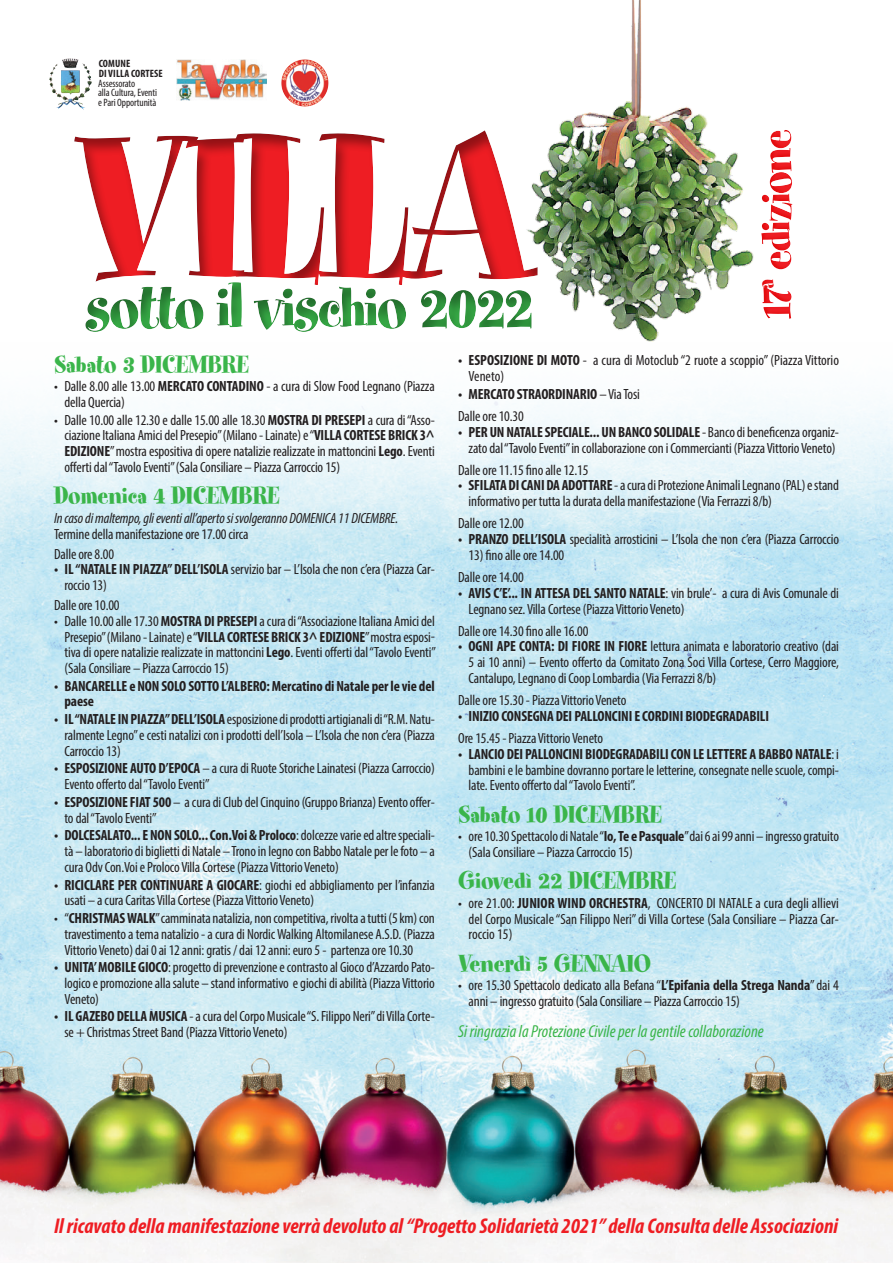
<style>
.page{position:relative;width:893px;height:1263px;background:#fff}
.page>*{position:absolute;margin:0;border:0;box-sizing:border-box;transform-origin:0 0}
.t1{font:227.55px "Spumoni LP";letter-spacing:-.02em;color:#ee1d23}
.t2{font:67.5px "Spumoni LP";letter-spacing:-.03em;color:#3ab54a}
.t3{font:50.55px "Spumoni LP";letter-spacing:-.03em;color:#ee1d23}
.t4{font:27.45px "Spumoni LP";color:#3ab54a}
.t5{font:italic 700 condensed 21.45px "Myriad Pro";color:#ee1d23}
.t6{font:italic condensed 17.4px "Myriad Pro";color:#3ab54a}
.t7{font:condensed 14.85px/15.8px "Myriad Pro";letter-spacing:-.01em;color:#231f20}
.t8{font:700 condensed 14.85px/15.8px "Myriad Pro";letter-spacing:-.01em;color:#231f20}
.t9{font:italic condensed 14.85px "Myriad Pro";letter-spacing:-.01em;color:#231f20}
.t10{font:condensed 10.65px/9.3px "Myriad Pro";letter-spacing:-.01em;color:#231f20}
.t11{font:700 condensed 10.65px/9.3px "Myriad Pro";letter-spacing:.01em;color:#231f20}
.s1{font-weight:700}
.s2{font-weight:400}
</style>
<div class="page">
<img style="left:0;top:401px;width:893px;height:862px">
<img style="left:631px;top:0;width:118px;height:314px">
<img style="left:62px;top:58px;width:17px;height:10px">
<img style="left:176px;top:60px;width:90px;height:33px">
<img style="left:291px;top:59px;width:14px;height:5px">
<div style="left:28px;top:93px;width:647px;height:293px;background:#231f20;opacity:.45"></div>
<div style="left:749px;top:84px;width:61px;height:245px;background:#ee1d23;opacity:.75"></div>
<p class="t11" style="left:99px;top:59px;width:65px">COMUNE<br>DI VILLA CORTESE</p>
<p class="t10" style="left:98px;top:79px;width:60px">Assessorato<br>alla Cultura, Eventi e Pari Opportunità</p>
<h1 class="t1" style="left:73px;top:94px;width:462px">VILLA</h1>
<h2 class="t2" style="left:85px;top:273px;width:450px">sotto il vischio 2022</h2>
<h3 class="t3" style="left:750px;top:318px;width:191px;rotate:-90deg">17<sup>a</sup> edizione</h3>
<h3 class="t4" style="left:54px;top:350px;width:196px">Sabato 3 DICEMBRE</h3>
<p class="t7" style="left:64px;top:378px;width:372px;text-indent:-10px">• Dalle 8.00 alle 13.00 <span class="s1">MERCATO CONTADINO</span> - a cura di Slow Food Legnano (Piazza della Quercia)</p>
<p class="t7" style="left:64px;top:412px;width:372px;text-align:justify;text-indent:-10px">• Dalle 10.00 alle 12.30 e dalle 15.00 alle 18.30 <span class="s1">MOSTRA DI PRESEPI</span> a cura di “Asso&shy;ciazione Italiana Amici del Presepio” (Milano - Lainate) e “<span class="s1">VILLA CORTESE BRICK 3^ EDIZIONE</span>” mostra espositiva di opere natalizie realizzate in mattoncini <span class="s1">Lego</span>. Eventi offerti dal “Tavolo Eventi” (Sala Consiliare – Piazza Carroccio 15)</p>
<h3 class="t4" style="left:54px;top:482px;width:227px">Domenica 4 DICEMBRE</h3>
<p class="t9" style="left:54px;top:509px;width:346px">In caso di maltempo, gli eventi all’aperto si svolgeranno DOMENICA 11 DICEMBRE.</p>
<p class="t7" style="left:54px;top:524px;width:196px;line-height:20px">Termine della manifestazione ore 17.00 circa<br>Dalle ore 8.00</p>
<p class="t7" style="left:64px;top:561px;width:372px;text-indent:-10px"><span class="s1">• IL “NATALE IN PIAZZA” DELL’ISOLA</span> servizio bar – L’Isola che non c’era (Piazza Car&shy;roccio 13)</p>
<p class="t7" style="left:54px;top:597px;width:67px">Dalle ore 10.00</p>
<p class="t7" style="left:64px;top:613px;width:373px;text-align:justify;text-indent:-10px">• Dalle 10.00 alle 17.30 <span class="s1">MOSTRA DI PRESEPI</span> a cura di “Associazione Italiana Amici del Presepio” (Milano - Lainate) e “<span class="s1">VILLA CORTESE BRICK 3^ EDIZIONE</span>” mostra esposi&shy;tiva di opere natalizie realizzate in mattoncini <span class="s1">Lego</span>. Eventi offerti dal “Tavolo Eventi” (Sala Consiliare – Piazza Carroccio 15)</p>
<p class="t8" style="left:64px;top:677px;width:372px;text-indent:-10px">• BANCARELLE e NON SOLO SOTTO L’ALBERO: Mercatino di Natale per le vie del paese</p>
<p class="t7" style="left:64px;top:711px;width:372px;text-align:justify;text-indent:-10px"><span class="s1">• IL “NATALE IN PIAZZA” DELL’ISOLA</span> esposizione di prodotti artigianali di “R.M. Natu&shy;ralmente Legno” e cesti natalizi con i prodotti dell’Isola – L’Isola che non c’era (Piazza Carroccio 13)</p>
<p class="t7" style="left:64px;top:760px;width:372px;text-indent:-10px"><span class="s1">• ESPOSIZIONE AUTO D’EPOCA</span> – a cura di Ruote Storiche Lainatesi (Piazza Carroccio)<br>Evento offerto dal “Tavolo Eventi”</p>
<p class="t7" style="left:64px;top:794px;width:372px;text-indent:-10px"><span class="s1">• ESPOSIZIONE FIAT 500</span> – a cura di Club del Cinquino (Gruppo Brianza) Evento offer&shy;to dal “Tavolo Eventi”</p>
<p class="t7" style="left:64px;top:827px;width:372px;text-align:justify;text-indent:-10px"><span class="s1">• DOLCESALATO... E NON SOLO... Con.Voi &amp; Proloco</span>: dolcezze varie ed altre speciali&shy;tà – laboratorio di biglietti di Natale – Trono in legno con Babbo Natale per le foto – a cura Odv Con.Voi e Proloco Villa Cortese (Piazza Vittorio Veneto)</p>
<p class="t7" style="left:64px;top:876px;width:372px;text-indent:-10px"><span class="s1">• RICICLARE PER CONTINUARE A GIOCARE</span>: giochi ed abbigliamento per l’infanzia usati – a cura Caritas Villa Cortese (Piazza Vittorio Veneto)</p>
<p class="t7" style="left:64px;top:910px;width:372px;text-align:justify;text-indent:-10px">• “<span class="s1">CHRISTMAS WALK</span>” camminata natalizia, non competitiva, rivolta a tutti (5 km) con travestimento a tema natalizio - a cura di Nordic Walking Altomilanese A.S.D. (Piazza Vittorio Veneto) dai 0 ai 12 anni: gratis / dai 12 anni: euro 5 - partenza ore 10.30</p>
<p class="t7" style="left:64px;top:959px;width:372px;text-align:justify;text-indent:-10px"><span class="s1">• UNITA’ MOBILE GIOCO</span>: progetto di prevenzione e contrasto al Gioco d’Azzardo Pato&shy;logico e promozione alla salute – stand informativo e giochi di abilità (Piazza Vittorio Veneto)</p>
<p class="t7" style="left:64px;top:1008px;width:372px;text-indent:-10px"><span class="s1">• IL GAZEBO DELLA MUSICA</span> - a cura del Corpo Musicale “S. Filippo Neri” di Villa Corte&shy;se + Christmas Street Band (Piazza Vittorio Veneto)</p>
<p class="t7" style="left:469px;top:352px;width:372px;text-indent:-10px"><span class="s1">• ESPOSIZIONE DI MOTO</span> - a cura di Motoclub “2 ruote a scoppio” (Piazza Vittorio<br>Veneto)</p>
<p class="t8" style="left:458px;top:383px;width:183px;line-height:22.2px">• MERCATO STRAORDINARIO <span class="s2">– Via Tosi<br>Dalle ore 10.30</span></p>
<p class="t7" style="left:458px;top:424px;width:382px;text-align:center"><span class="s1">• PER UN NATALE SPECIALE... UN BANCO SOLIDALE</span> - Banco di beneficenza organiz&shy;zato dal “Tavolo Eventi” in collaborazione con i Commercianti (Piazza Vittorio Veneto)</p>
<p class="t7" style="left:458px;top:462px;width:132px">Dalle ore 11.15 fino alle 12.15</p>
<p class="t7" style="left:469px;top:477px;width:372px;text-indent:-10px"><span class="s1">• SFILATA DI CANI DA ADOTTARE</span> - a cura di Protezione Animali Legnano (PAL) e stand informativo per tutta la durata della manifestazione (Via Ferrazzi 8/b)</p>
<p class="t7" style="left:458px;top:515px;width:67px">Dalle ore 12.00</p>
<p class="t7" style="left:458px;top:531px;width:382px"><span class="s1">• PRANZO DELL’ISOLA</span> specialità arrosticini – L’Isola che non c’era (Piazza Carroccio</p>
<p class="t7" style="left:458px;top:544px;width:108px;line-height:22.2px;text-indent:10px">13) fino alle ore 14.00<br>Dalle ore 14.00</p>
<p class="t7" style="left:469px;top:585px;width:372px;text-indent:-10px"><span class="s1">• AVIS C’E’... IN ATTESA DEL SANTO NATALE</span>: vin brule’- a cura di Avis Comunale di<br>Legnano sez. Villa Cortese (Piazza Vittorio Veneto)</p>
<p class="t7" style="left:458px;top:623px;width:132px">Dalle ore 14.30 fino alle 16.00</p>
<p class="t7" style="left:469px;top:638px;width:372px;text-align:justify;text-indent:-10px"><span class="s1">• OGNI APE CONTA: DI FIORE IN FIORE</span> lettura animata e laboratorio creativo (dai 5 ai 10 anni) – Evento offerto da Comitato Zona Soci Villa Cortese, Cerro Maggiore, Cantalupo, Legnano di Coop Lombardia (Via Ferrazzi 8/b)</p>
<p class="t7" style="left:458px;top:692px;width:170px">Dalle ore 15.30 - Piazza Vittorio Veneto</p>
<p class="t8" style="left:458px;top:708px;width:312px">• INIZIO CONSEGNA DEI PALLONCINI E CORDINI BIODEGRADABILI</p>
<p class="t7" style="left:458px;top:730px;width:146px">Ore 15.45 - Piazza Vittorio Veneto</p>
<p class="t7" style="left:469px;top:746px;width:372px;text-align:justify;text-indent:-10px"><span class="s1">• LANCIO DEI PALLONCINI BIODEGRADABILI CON LE LETTERE A BABBO NATALE</span>: i bambini e le bambine dovranno portare le letterine, consegnate nelle scuole, compi&shy;late. Evento offerto dal “Tavolo Eventi”.</p>
<h3 class="t4" style="left:458px;top:800px;width:205px">Sabato 10 DICEMBRE</h3>
<p class="t7" style="left:469px;top:828px;width:372px;text-indent:-10px">• ore 10.30 Spettacolo di Natale “<span class="s1">Io, Te e Pasquale</span>” dai 6 ai 99 anni – ingresso gratuito (Sala Consiliare – Piazza Carroccio 15)</p>
<h3 class="t4" style="left:458px;top:867px;width:220px">Giovedì 22 DICEMBRE</h3>
<p class="t7" style="left:469px;top:895px;width:372px;text-align:justify;text-indent:-10px">• ore 21.00: <span class="s1">JUNIOR WIND ORCHESTRA</span>, CONCERTO DI NATALE a cura degli allievi del Corpo Musicale “San Filippo Neri” di Villa Cortese (Sala Consiliare – Piazza Car&shy;roccio 15)</p>
<h3 class="t4" style="left:458px;top:949px;width:195px">Venerdì 5 GENNAIO</h3>
<p class="t7" style="left:469px;top:977px;width:372px;text-indent:-10px">• ore 15.30 Spettacolo dedicato alla Befana “<span class="s1">L’Epifania della Strega Nanda</span>” dai 4 anni – ingresso gratuito (Sala Consiliare – Piazza Carroccio 15)</p>
<p class="t6" style="left:458px;top:1021px;width:307px">Si ringrazia la Protezione Civile per la gentile collaborazione</p>
<h3 class="t5" style="left:54px;top:1212px;width:786px">Il ricavato della manifestazione verrà devoluto al “Progetto Solidarietà 2021” della Consulta delle Associazioni</h3>
</div>
